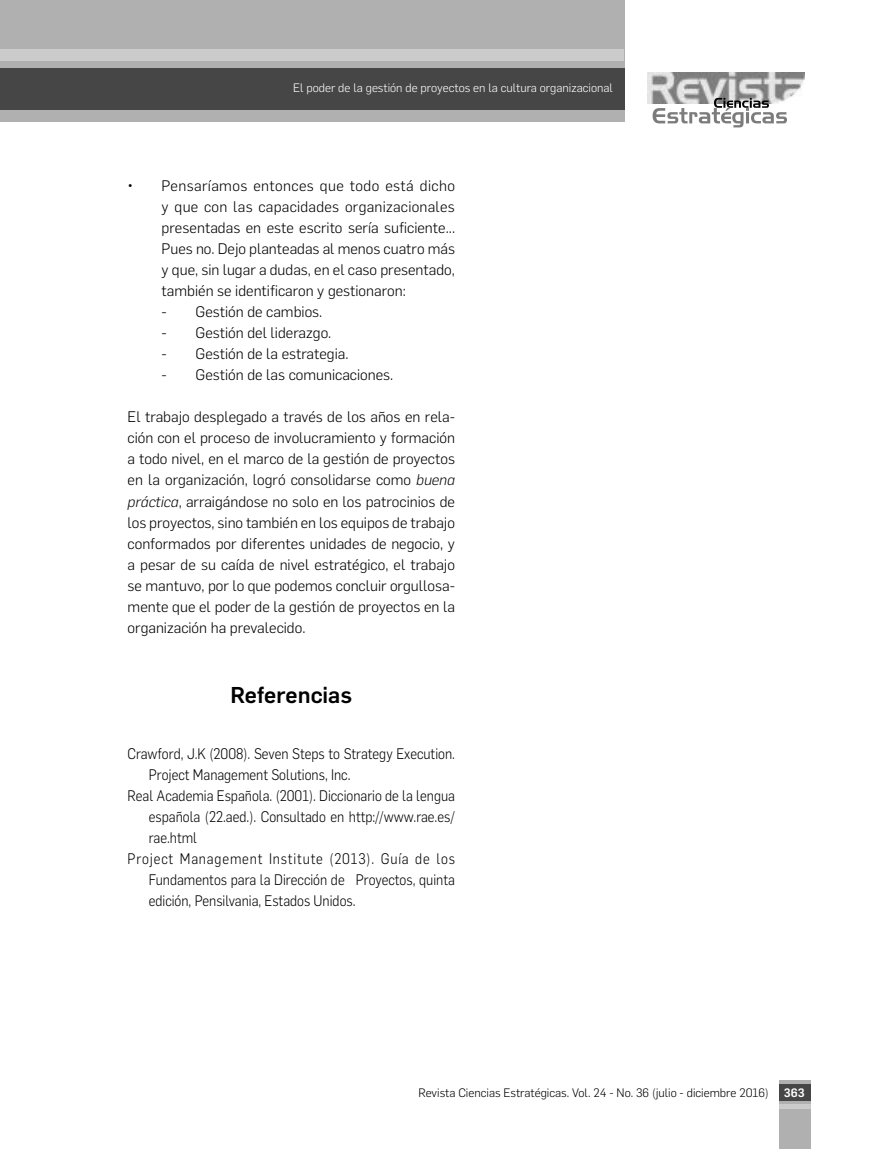
<style>
.page{position:relative;width:893px;height:1149px;background:#fff}
.page>*{position:absolute;margin:0;border:0;box-sizing:border-box;transform-origin:0 0}
.t1{font:500 22.5px "Flama";color:#000}
.t2{font:300 15px/21px "Flama";color:#000;text-align:justify}
.t3{font:300 15px "Flama";color:#000;scale:.9 1}
.t4{font:300 15px "Flama";letter-spacing:.06em;color:#000;scale:.9 1}
.t5{font:300 12px "Flama";color:#000}
.t6{font:300 12px "Flama";color:#fff}
.t7{font:500 12px "Flama";color:#fff}
.s1{font-style:italic}
</style>
<div class="page">
<div style="left:779px;top:1079px;width:31px;height:69px;background:#b0b0b0"></div>
<div style="left:0;top:0;width:625px;height:122px;background:#b0b0b0"></div>
<svg style="left:779px;top:1104px;width:31px;height:3px"></svg>
<div style="left:779px;top:1083px;width:31px;height:16px;background:#464646"></div>
<img style="left:647px;top:72px;width:157px;height:31px">
<svg style="left:653px;top:98px;width:134px;height:29px"></svg>
<div style="left:0;top:68px;width:625px;height:41px;background:#464646"></div>
<div style="left:0;top:49px;width:624px;height:12px;background:#cbcbcb"></div>
<p class="t6" style="left:293px;top:80px;width:321px">El poder de la gestión de proyectos en la cultura organizacional</p>
<p class="t2" style="left:162px;top:174px;width:295px;text-indent:-34px">• Pensaríamos entonces que todo está dicho y que con las capacidades organizacionales presentadas en este escrito sería suficiente...<br>Pues no. Dejo planteadas al menos cuatro más y que, sin lugar a dudas, en el caso presentado, también se identificaron y gestionaron:</p>
<p class="t2" style="left:162px;top:300px;width:162px">- Gestión de cambios.</p>
<p class="t2" style="left:162px;top:321px;width:171px">- Gestión del liderazgo.</p>
<p class="t2" style="left:162px;top:342px;width:188px">- Gestión de la estrategia.</p>
<p class="t2" style="left:162px;top:363px;width:233px">- Gestión de las comunicaciones.</p>
<p class="t2" style="left:128px;top:405px;width:329px">El trabajo desplegado a través de los años en rela&shy;ción con el proceso de involucramiento y formación a todo nivel, en el marco de la gestión de proyectos en la organización, logró consolidarse como <span class="s1">buena práctica</span>, arraigándose no solo en los patrocinios de los proyectos, sino también en los equipos de trabajo conformados por diferentes unidades de negocio, y a pesar de su caída de nivel estratégico, el trabajo se mantuvo, por lo que podemos concluir orgullosa&shy;mente que el poder de la gestión de proyectos en la organización ha prevalecido.</p>
<h1 class="t1" style="left:230px;top:678px;width:123px">Referencias</h1>
<p class="t3" style="left:128px;top:743px;width:365px">Crawford, J.K (2008). Seven Steps to Strategy Execution.</p>
<p class="t3" style="left:149px;top:764px;width:226px">Project Management Solutions, Inc.</p>
<p class="t3" style="left:128px;top:785px;width:365px">Real Academia Española. (2001). Diccionario de la lengua</p>
<p class="t3" style="left:149px;top:806px;width:342px">española (22.aed.). Consultado en http://www.rae.es/</p>
<p class="t3" style="left:149px;top:827px;width:55px">rae.html</p>
<p class="t4" style="left:128px;top:848px;width:365px">Project Management Institute (2013). Guía de los</p>
<p class="t3" style="left:149px;top:869px;width:342px">Fundamentos para la Dirección de Proyectos, quinta</p>
<p class="t3" style="left:149px;top:890px;width:231px">edición, Pensilvania, Estados Unidos.</p>
<p class="t5" style="left:418px;top:1084px;width:352px">Revista Ciencias Estratégicas. Vol. 24 - No. 36 (julio - diciembre 2016)</p>
<p class="t7" style="left:784px;top:1083px;width:22px">363</p>
</div>
